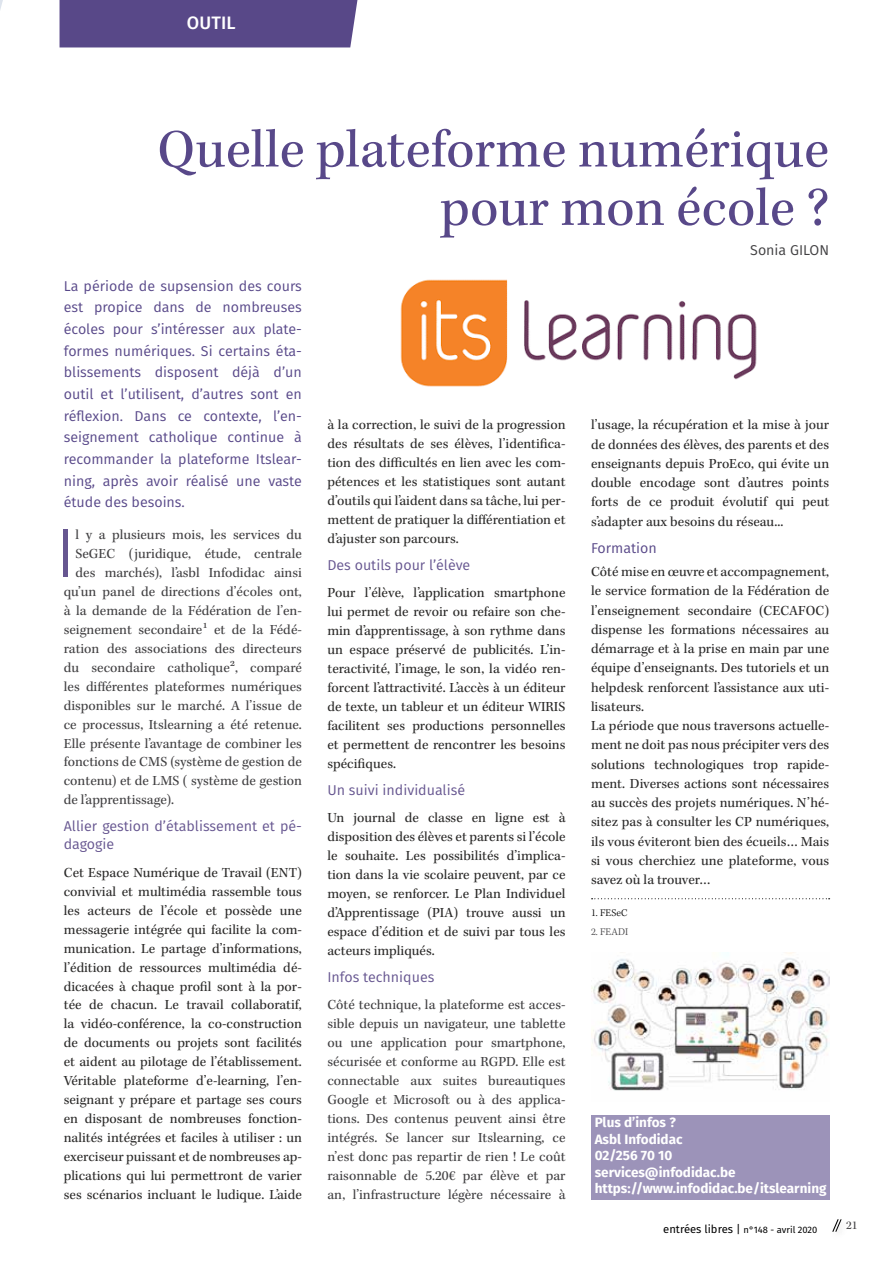
<style>
.page{position:relative;width:893px;height:1263px;background:#fff}
.page>*{position:absolute;margin:0;border:0;box-sizing:border-box;transform-origin:0 0}
.t1{font:300 69px "Fira Sans";color:#665690}
.t2{font:55.5px/58.3px "Kepler Std";color:#584889;text-align:right}
.t3{font:500 18px "Fira Sans";letter-spacing:.01em;color:#fff}
.t4{font:14.25px/18.9px "Kepler Std";color:#2b2a29;text-align:justify}
.t5{font:14.25px/18.9px "Kepler Std";color:#414042;text-align:justify}
.t6{font:14.25px/19.2px "Kepler Std";color:#2a2929;text-align:justify}
.t7{font:14.25px/18.9px "Kepler Std";color:#2a2928;text-align:justify}
.t8{font:14.25px/21.8px "Fira Sans";color:#584889;text-align:justify}
.t9{font:14.25px/18.1px "Fira Sans";color:#665690}
.t10{font:14.25px "Fira Sans";color:#414042}
.t11{font:14.25px "Fira Sans";color:#584888}
.t12{font:700 13.5px/16.5px "Fira Sans";color:#fff}
.t13{font:12px "Kepler Std";color:#414042}
.t14{font:300 10.5px "Kepler Std";letter-spacing:.005em;color:#000}
.t15{font:300 10.5px "Kepler Std";letter-spacing:.01em;color:#414042}
.t16{font:9.3px "Fira Sans";color:#000}
.s1{font-size:11.25px}
</style>
<div class="page">
<div style="left:591px;top:1115px;width:238px;height:84px;background:#9c93b9"></div>
<img style="left:591px;top:952px;width:238px;height:139px">
<svg style="left:832px;top:1219px;width:9px;height:13px"></svg>
<div style="left:60px;top:0;width:297px;height:47px;background:#584888"></div>
<svg style="left:0;top:0;width:3px;height:10px"></svg>
<img style="left:400px;top:279px;width:357px;height:108px">
<svg style="left:592px;top:898px;width:238px;height:1px"></svg>
<p class="t3" style="left:187px;top:8px;width:50px">OUTIL</p>
<h2 class="t2" style="left:157px;top:122px;width:673px">Quelle plateforme numérique pour mon école ?</h2>
<p class="t8" style="left:64px;top:274px;width:240px">La période de supsension des cours est propice dans de nombreuses écoles pour s’intéresser aux plate&shy;formes numériques. Si certains éta&shy;blissements disposent déjà d’un outil et l’utilisent, d’autres sont en réflexion. Dans ce contexte, l’en&shy;seignement catholique continue à recommander la plateforme Itslear&shy;ning, après avoir réalisé une vaste étude des besoins.</p>
<h1 class="t1" style="left:56px;top:504px;width:21px">I</h1>
<p class="t5" style="left:76px;top:526px;width:228px">l y a plusieurs mois, les services du</p>
<p class="t5" style="left:76px;top:545px;width:228px">SeGEC (juridique, étude, centrale</p>
<p class="t5" style="left:76px;top:564px;width:228px">des marchés), l’asbl Infodidac ainsi</p>
<p class="t5" style="left:64px;top:582px;width:240px">qu’un panel de directions d’écoles ont,</p>
<p class="t5" style="left:64px;top:601px;width:240px">à la demande de la Fédération de l’en-</p>
<p class="t5" style="left:64px;top:620px;width:240px">seignement secondaire¹ et de la Fédé-</p>
<p class="t5" style="left:64px;top:639px;width:240px">ration des associations des directeurs</p>
<p class="t5" style="left:64px;top:658px;width:240px">du secondaire catholique², comparé</p>
<p class="t5" style="left:64px;top:677px;width:240px">les différentes plateformes numériques</p>
<p class="t5" style="left:64px;top:696px;width:240px">disponibles sur le marché. A l’issue de</p>
<p class="t5" style="left:64px;top:715px;width:240px">ce processus, Itslearning a été retenue.</p>
<p class="t5" style="left:64px;top:734px;width:240px">Elle présente l’avantage de combiner les</p>
<p class="t5" style="left:64px;top:753px;width:240px">fonctions de CMS (système de gestion de</p>
<p class="t5" style="left:64px;top:772px;width:240px">contenu) et de LMS ( système de gestion</p>
<p class="t5" style="left:64px;top:791px;width:112px">de l’apprentissage).</p>
<p class="t9" style="left:64px;top:817px;width:240px">Allier gestion d’établissement et pé&shy;dagogie</p>
<p class="t4" style="left:64px;top:863px;width:240px">Cet Espace Numérique de Travail (ENT) convivial et multimédia rassemble tous les acteurs de l’école et possède une messagerie intégrée qui facilite la com&shy;munication. Le partage d’informations, l’édition de ressources multimédia dé&shy;dicacées à chaque profil sont à la por&shy;tée de chacun. Le travail collaboratif, la vidéo-conférence, la co-construction de documents ou projets sont facilités et aident au pilotage de l’établissement.<br>Véritable plateforme d’e-learning, l’en&shy;seignant y prépare et partage ses cours en disposant de nombreuses fonction&shy;nalités intégrées et faciles à utiliser : un exerciseur puissant et de nombreuses ap&shy;plications qui lui permettront de varier ses scénarios incluant le ludique. L’aide</p>
<p class="t10" style="left:750px;top:239px;width:80px">Sonia GILON</p>
<p class="t4" style="left:327px;top:416px;width:240px">à la correction, le suivi de la progression des résultats de ses élèves, l’identifica&shy;tion des difficultés en lien avec les com&shy;pétences et les statistiques sont autant d’outils qui l’aident dans sa tâche, lui per&shy;mettent de pratiquer la différentiation et d’ajuster son parcours.</p>
<p class="t9" style="left:327px;top:555px;width:144px">Des outils pour l’élève</p>
<p class="t7" style="left:327px;top:584px;width:240px">Pour l’élève, l’application smartphone lui permet de revoir ou refaire son che&shy;min d’apprentissage, à son rythme dans un espace préservé de publicités. L’in&shy;teractivité, l’image, le son, la vidéo ren&shy;forcent l’attractivité. L’accès à un éditeur de texte, un tableur et un éditeur WIRIS facilitent ses productions personnelles et permettent de rencontrer les besoins spécifiques.</p>
<p class="t9" style="left:327px;top:780px;width:139px">Un suivi individualisé</p>
<p class="t7" style="left:327px;top:809px;width:240px">Un journal de classe en ligne est à disposition des élèves et parents si l’école le souhaite. Les possibilités d’implica&shy;tion dans la vie scolaire peuvent, par ce moyen, se renforcer. Le Plan Individuel d’Apprentissage (PIA) trouve aussi un espace d’édition et de suivi par tous les acteurs impliqués.</p>
<p class="t9" style="left:327px;top:967px;width:109px">Infos techniques</p>
<p class="t5" style="left:327px;top:996px;width:240px">Côté technique, la plateforme est acces&shy;sible depuis un navigateur, une tablette ou une application pour smartphone, sécurisée et conforme au RGPD. Elle est connectable aux suites bureautiques Google et Microsoft ou à des applica&shy;tions. Des contenus peuvent ainsi être intégrés. Se lancer sur Itslearning, ce n’est donc pas repartir de rien ! Le coût raisonnable de 5.20€ par élève et par an, l’infrastructure légère nécessaire à</p>
<p class="t6" style="left:591px;top:416px;width:240px">l’usage, la récupération et la mise à jour de données des élèves, des parents et des enseignants depuis ProEco, qui évite un double encodage sont d’autres points forts de ce produit évolutif qui peut s’adapter aux besoins du réseau...</p>
<p class="t11" style="left:591px;top:537px;width:67px">Formation</p>
<p class="t6" style="left:591px;top:563px;width:240px;text-align:left">Côté mise en œuvre et accompagnement, le service formation de la Fédération de l’enseignement secondaire (CECAFOC) dispense les formations nécessaires au démarrage et à la prise en main par une équipe d’enseignants. Des tutoriels et un helpdesk renforcent l’assistance aux uti&shy;lisateurs.<br>La période que nous traversons actuelle&shy;ment ne doit pas nous précipiter vers des solutions technologiques trop rapide&shy;ment. Diverses actions sont nécessaires au succès des projets numériques. N’hé&shy;sitez pas à consulter les CP numériques, ils vous éviteront bien des écueils… Mais si vous cherchiez une plateforme, vous savez où la trouver…</p>
<p class="t14" style="left:591px;top:907px;width:38px">1. FESeC</p>
<p class="t15" style="left:591px;top:926px;width:39px">2. FEADI</p>
<p class="t12" style="left:595px;top:1113px;width:233px">Plus d’infos ?<br>Asbl Infodidac<br>02/256 70 10<br>services@infodidac.be https://www.infodidac.be/itslearning</p>
<p class="t16" style="left:663px;top:1223px;width:156px"><span class="s1">entrées libres |</span> n°148 - avril 2020</p>
<p class="t13" style="left:846px;top:1218px;width:13px">21</p>
</div>
